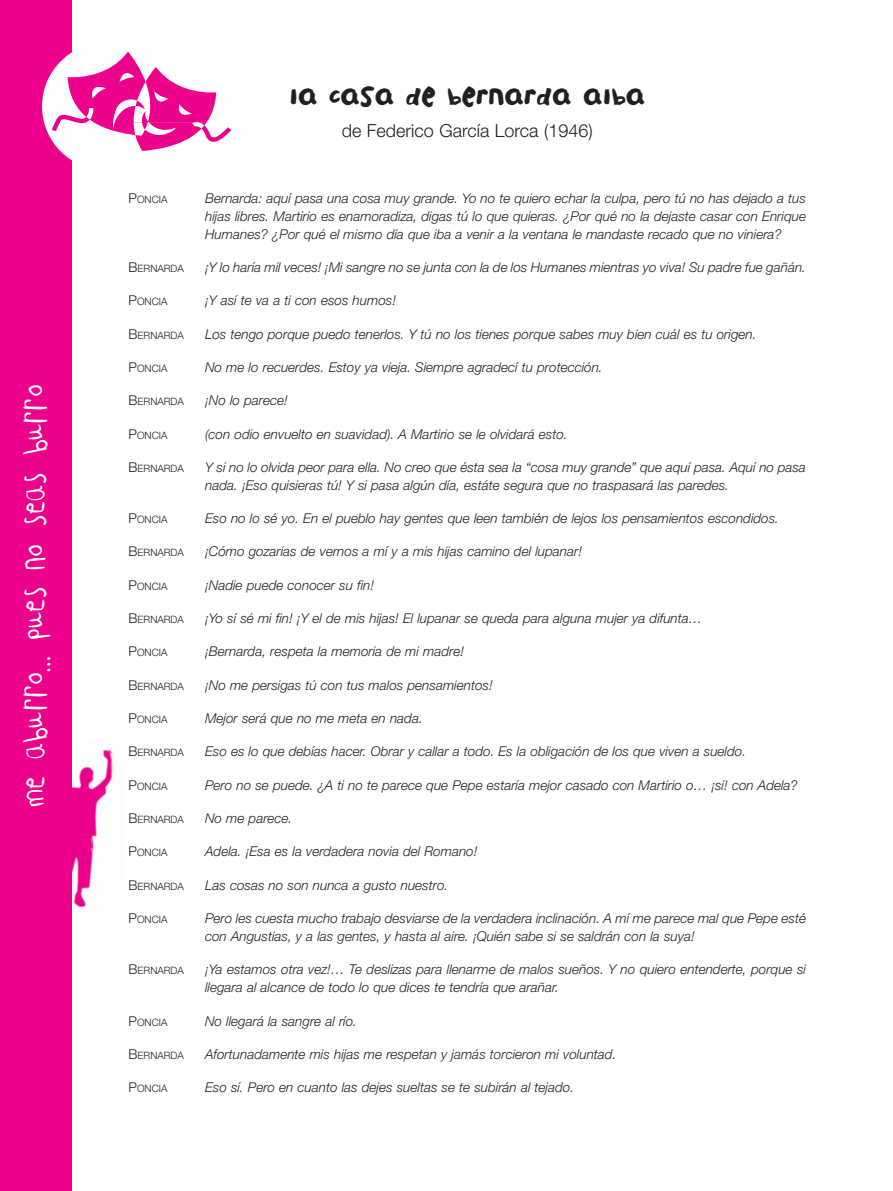
<style>
.page{position:relative;width:893px;height:1191px;background:#fff}
.page>*{position:absolute;margin:0;border:0;box-sizing:border-box;transform-origin:0 0}
.t1{font:30px "Childs Play Age Eight";color:#fff}
.t2{font:21px "Childs Play Age Nine";color:#231f20}
.t3{font:300 18px "Helvetica Neue";color:#231f20}
.t4{font:italic 300 13.5px/18px "Helvetica Neue";color:#231f20}
.t5{font:300 10.2px "Helvetica Neue";color:#231f20}
.s1{font-size:13.5px}
</style>
<div class="page">
<img style="left:72px;top:749px;width:41px;height:159px">
<div style="left:0;top:0;width:72px;height:1190px;background:#ec008c"></div>
<div style="left:42px;top:43px;width:128px;height:127px;background:#fff;border-radius:50%"></div>
<svg style="left:49px;top:52px;width:183px;height:99px"></svg>
<h1 class="t1" style="left:24px;top:806px;width:424px;rotate:-90deg">me aburro… pues no seas burro</h1>
<h2 class="t2" style="left:289px;top:88px;width:358px">LA CASA DE BERNARDA ALBA</h2>
<h3 class="t3" style="left:342px;top:124px;width:253px">de Federico García Lorca (1946)</h3>
<p class="t5" style="left:129px;top:195px;width:40px"><span class="s1">P</span>ONCIA</p>
<p class="t4" style="left:205px;top:190px;width:602px;text-align:justify">Bernarda: aquí pasa una cosa muy grande. Yo no te quiero echar la culpa, pero tú no has dejado a tus hijas libres. Martirio es enamoradiza, digas tú lo que quieras. ¿Por qué no la dejaste casar con Enrique Humanes? ¿Por qué el mismo día que iba a venir a la ventana le mandaste recado que no viniera?</p>
<p class="t5" style="left:129px;top:265px;width:57px"><span class="s1">B</span>ERNARDA</p>
<p class="t4" style="left:205px;top:259px;width:602px">¡Y lo haría mil veces! ¡Mi sangre no se junta con la de los Humanes mientras yo viva! Su padre fue gañán.</p>
<p class="t5" style="left:129px;top:298px;width:40px"><span class="s1">P</span>ONCIA</p>
<p class="t4" style="left:205px;top:293px;width:192px">¡Y así te va a ti con esos humos!</p>
<p class="t5" style="left:129px;top:331px;width:57px"><span class="s1">B</span>ERNARDA</p>
<p class="t4" style="left:205px;top:326px;width:553px">Los tengo porque puedo tenerlos. Y tú no los tienes porque sabes muy bien cuál es tu origen.</p>
<p class="t5" style="left:129px;top:364px;width:40px"><span class="s1">P</span>ONCIA</p>
<p class="t4" style="left:205px;top:359px;width:399px">No me lo recuerdes. Estoy ya vieja. Siempre agradecí tu protección.</p>
<p class="t5" style="left:129px;top:398px;width:57px"><span class="s1">B</span>ERNARDA</p>
<p class="t4" style="left:205px;top:393px;width:84px">¡No lo parece!</p>
<p class="t5" style="left:129px;top:431px;width:40px"><span class="s1">P</span>ONCIA</p>
<p class="t4" style="left:205px;top:426px;width:364px">(con odio envuelto en suavidad). A Martirio se le olvidará esto.</p>
<p class="t5" style="left:129px;top:464px;width:57px"><span class="s1">B</span>ERNARDA</p>
<p class="t4" style="left:205px;top:459px;width:602px">Y si no lo olvida peor para ella. No creo que ésta sea la “cosa muy grande” que aquí pasa. Aquí no pasa nada. ¡Eso quisieras tú! Y si pasa algún día, estáte segura que no traspasará las paredes.</p>
<p class="t5" style="left:129px;top:516px;width:40px"><span class="s1">P</span>ONCIA</p>
<p class="t4" style="left:205px;top:510px;width:575px">Eso no lo sé yo. En el pueblo hay gentes que leen también de lejos los pensamientos escondidos.</p>
<p class="t5" style="left:129px;top:549px;width:57px"><span class="s1">B</span>ERNARDA</p>
<p class="t4" style="left:205px;top:544px;width:378px">¡Cómo gozarías de vernos a mí y a mis hijas camino del lupanar!</p>
<p class="t5" style="left:129px;top:582px;width:40px"><span class="s1">P</span>ONCIA</p>
<p class="t4" style="left:205px;top:577px;width:171px">¡Nadie puede conocer su fin!</p>
<p class="t5" style="left:129px;top:616px;width:57px"><span class="s1">B</span>ERNARDA</p>
<p class="t4" style="left:205px;top:610px;width:499px">¡Yo sí sé mi fin! ¡Y el de mis hijas! El lupanar se queda para alguna mujer ya difunta…</p>
<p class="t5" style="left:129px;top:649px;width:40px"><span class="s1">P</span>ONCIA</p>
<p class="t4" style="left:205px;top:644px;width:260px">¡Bernarda, respeta la memoria de mi madre!</p>
<p class="t5" style="left:129px;top:682px;width:57px"><span class="s1">B</span>ERNARDA</p>
<p class="t4" style="left:205px;top:677px;width:289px">¡No me persigas tú con tus malos pensamientos!</p>
<p class="t5" style="left:129px;top:716px;width:40px"><span class="s1">P</span>ONCIA</p>
<p class="t4" style="left:205px;top:710px;width:219px">Mejor será que no me meta en nada.</p>
<p class="t5" style="left:129px;top:749px;width:57px"><span class="s1">B</span>ERNARDA</p>
<p class="t4" style="left:205px;top:744px;width:542px">Eso es lo que debías hacer. Obrar y callar a todo. Es la obligación de los que viven a sueldo.</p>
<p class="t5" style="left:129px;top:782px;width:40px"><span class="s1">P</span>ONCIA</p>
<p class="t4" style="left:205px;top:777px;width:594px">Pero no se puede. ¿A ti no te parece que Pepe estaría mejor casado con Martirio o… ¡sí! con Adela?</p>
<p class="t5" style="left:129px;top:815px;width:57px"><span class="s1">B</span>ERNARDA</p>
<p class="t4" style="left:205px;top:810px;width:89px">No me parece.</p>
<p class="t5" style="left:129px;top:849px;width:40px"><span class="s1">P</span>ONCIA</p>
<p class="t4" style="left:205px;top:844px;width:274px">Adela. ¡Esa es la verdadera novia del Romano!</p>
<p class="t5" style="left:129px;top:882px;width:57px"><span class="s1">B</span>ERNARDA</p>
<p class="t4" style="left:205px;top:877px;width:245px">Las cosas no son nunca a gusto nuestro.</p>
<p class="t5" style="left:129px;top:915px;width:40px"><span class="s1">P</span>ONCIA</p>
<p class="t4" style="left:205px;top:910px;width:602px">Pero les cuesta mucho trabajo desviarse de la verdadera inclinación. A mí me parece mal que Pepe esté con Angustias, y a las gentes, y hasta al aire. ¡Quién sabe si se saldrán con la suya!</p>
<p class="t5" style="left:129px;top:967px;width:57px"><span class="s1">B</span>ERNARDA</p>
<p class="t4" style="left:205px;top:961px;width:602px">¡Ya estamos otra vez!… Te deslizas para llenarme de malos sueños. Y no quiero entenderte, porque si llegara al alcance de todo lo que dices te tendría que arañar.</p>
<p class="t5" style="left:129px;top:1018px;width:40px"><span class="s1">P</span>ONCIA</p>
<p class="t4" style="left:205px;top:1013px;width:153px">No llegará la sangre al río.</p>
<p class="t5" style="left:129px;top:1051px;width:57px"><span class="s1">B</span>ERNARDA</p>
<p class="t4" style="left:205px;top:1046px;width:413px">Afortunadamente mis hijas me respetan y jamás torcieron mi voluntad.</p>
<p class="t5" style="left:129px;top:1085px;width:40px"><span class="s1">P</span>ONCIA</p>
<p class="t4" style="left:205px;top:1079px;width:370px">Eso sí. Pero en cuanto las dejes sueltas se te subirán al tejado.</p>
</div>
